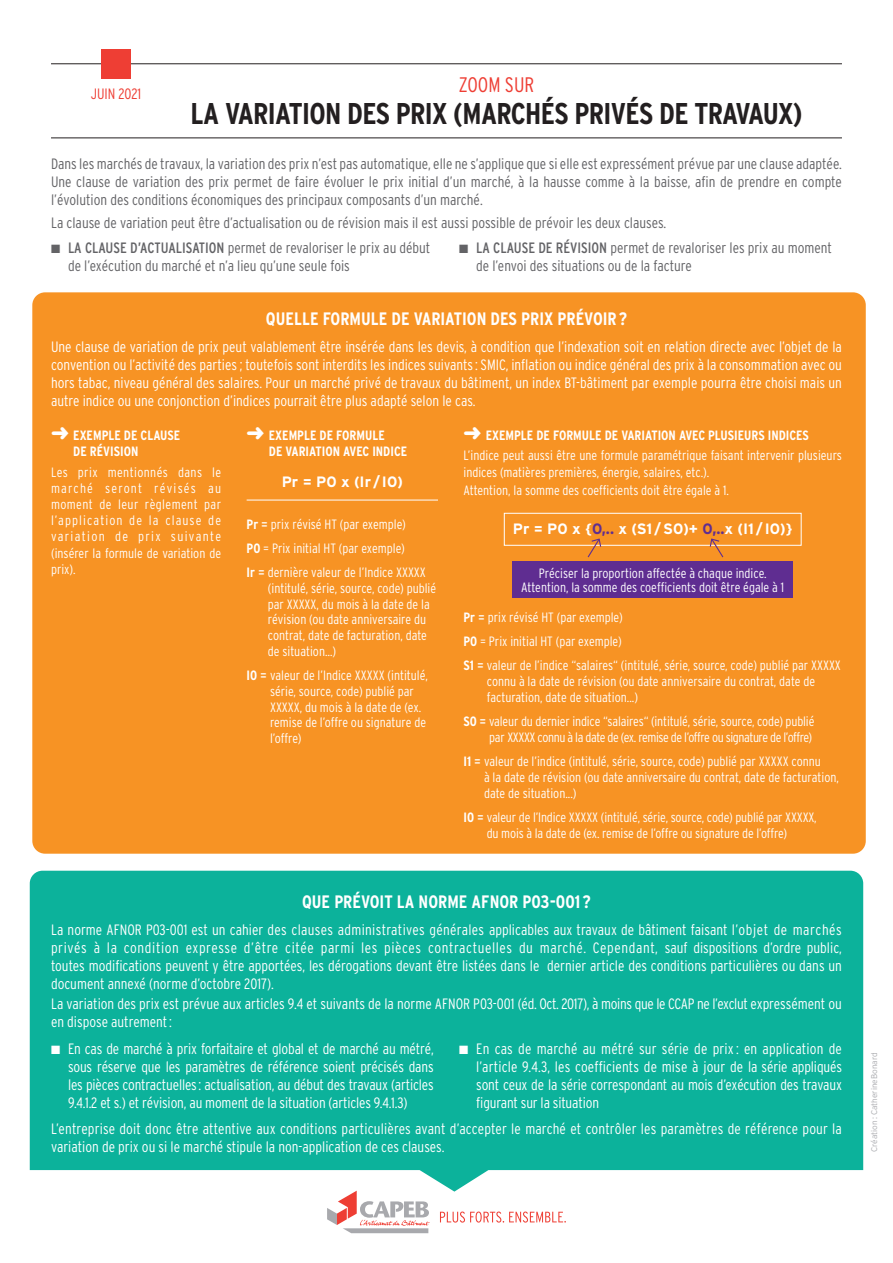
<style>
.page{position:relative;width:893px;height:1263px;background:#fff}
.page>*{position:absolute;margin:0;border:0;box-sizing:border-box;transform-origin:0 0}
.t1{font:700 condensed 30px "Interstate";letter-spacing:-.02em;color:#231f20}
.t2{font:300 condensed 21px "Interstate";color:#ee3e34}
.CAPEB_Ss_titres{font:700 condensed 18px "Interstate";color:#fff}
.CAPEB_Texte_Courant{font:300 condensed 15px/18px "Interstate";color:#fff;text-align:justify}
.CAPEB_Texte_Courant-2{font:300 condensed 15px/18px "Interstate";color:#636366}
.CAPEB_Liste{font:300 condensed 15px/18px "Interstate";letter-spacing:.01em;color:#fff}
.CAPEB_Texte_Courant-3{font:700 15px "Interstate";color:#fff}
.t3{font:300 condensed 15px "Interstate";color:#ee3e34}
.CAPEB_Bon_a_savoir_t{font:300 condensed 13.5px/15.8px "Interstate";color:#fff}
.CAPEB_Texte_Courant-4{font:300 condensed 13.5px/16.2px "Interstate";color:#fff;text-align:justify}
.CAPEB_Texte_Courant-5{font:700 condensed 13.5px/16.2px "Interstate";color:#fff}
.CAPEB_Texte_Courant-6{font:300 8.25px "Interstate";color:#a8a9ad}
.s1{font-weight:400}
.s2{font-weight:700}
.s3{color:#5f2d91}
</style>
<div class="page">
<div style="left:32px;top:292px;width:834px;height:562px;background:#f79324;border-radius:13px"></div>
<div style="left:30px;top:871px;width:833px;height:299px;background:#0cb29b"></div>
<hr style="left:51px;top:63px;width:791px;height:1px;background:#231f20">
<hr style="left:51px;top:138px;width:791px;height:1px;background:#231f20">
<div style="left:101px;top:49px;width:30px;height:30px;background:#ee3e34"></div>
<hr style="left:247px;top:500px;width:191px;height:1px;background:#fff">
<div style="left:504px;top:513px;width:297px;height:33px;border:1px solid #fff"></div>
<div style="left:512px;top:561px;width:281px;height:36px;background:#5f2d91"></div>
<svg style="left:586px;top:538px;width:16px;height:20px"></svg>
<svg style="left:709px;top:538px;width:15px;height:20px"></svg>
<svg style="left:30px;top:1170px;width:833px;height:64px"></svg>
<svg style="left:440px;top:1211px;width:126px;height:12px"></svg>
<svg style="left:327px;top:1191px;width:103px;height:42px"></svg>
<p class="t3" style="left:91px;top:86px;width:52px">JUIN 2021</p>
<p class="t2" style="left:459px;top:73px;width:77px">ZOOM SUR</p>
<p class="t1" style="left:191px;top:97px;width:613px">LA VARIATION DES PRIX (MARCHÉS PRIVÉS DE TRAVAUX)</p>
<p class="CAPEB_Texte_Courant-2" style="left:51px;top:155px;width:792px;text-align:justify">Dans les marchés de travaux, la variation des prix n’est pas automatique, elle ne s’applique que si elle est expressément prévue par une clause adaptée.<br>Une clause de variation des prix permet de faire évoluer le prix initial d’un marché, à la hausse comme à la baisse, afin de prendre en compte l’évolution des conditions économiques des principaux composants d’un marché.</p>
<p class="CAPEB_Texte_Courant-2" style="left:51px;top:213px;width:617px">La clause de variation peut être d’actualisation ou de révision mais il est aussi possible de prévoir les deux clauses.</p>
<p class="CAPEB_Texte_Courant-2" style="left:68px;top:238px;width:364px;text-indent:-17px">■ <span class="s1">LA CLAUSE D’ACTUALISATION</span> permet de revaloriser le prix au début de l’exécution du marché et n’a lieu qu’une seule fois</p>
<p class="CAPEB_Texte_Courant-2" style="left:476px;top:238px;width:357px;text-indent:-17px">■ <span class="s1">LA CLAUSE DE RÉVISION</span> permet de revaloriser les prix au moment de l’envoi des situations ou de la facture</p>
<p class="CAPEB_Ss_titres" style="left:266px;top:308px;width:363px">QUELLE FORMULE DE VARIATION DES PRIX PRÉVOIR?</p>
<p class="CAPEB_Texte_Courant" style="left:51px;top:337px;width:792px">Une clause de variation de prix peut valablement être insérée dans les devis, à condition que l’indexation soit en relation directe avec l’objet de la convention ou l’activité des parties ; toutefois sont interdits les indices suivants: SMIC, inflation ou indice général des prix à la consommation avec ou hors tabac, niveau général des salaires. Pour un marché privé de travaux du bâtiment, un index BT-bâtiment par exemple pourra être choisi mais un autre indice ou une conjonction d’indices pourrait être plus adapté selon le cas.</p>
<p class="CAPEB_Texte_Courant-5" style="left:73px;top:427px;width:109px;text-indent:-22px">➜ EXEMPLE DE CLAUSE<br>DE RÉVISION</p>
<p class="CAPEB_Texte_Courant-4" style="left:51px;top:464px;width:172px">Les prix mentionnés dans le marché seront révisés au moment de leur règlement par l’application de la clause de variation de prix suivante (insérer la formule de variation de prix).</p>
<p class="CAPEB_Texte_Courant-5" style="left:269px;top:427px;width:140px;text-indent:-22px">➜ EXEMPLE DE FORMULE<br>DE VARIATION AVEC INDICE</p>
<p class="CAPEB_Texte_Courant-3" style="left:282px;top:473px;width:123px">Pr = P0 x (Ir / I0)</p>
<p class="CAPEB_Bon_a_savoir_t" style="left:247px;top:516px;width:161px"><span class="s2">Pr</span> <span class="s1">=</span> prix révisé HT (par exemple)</p>
<p class="CAPEB_Bon_a_savoir_t" style="left:247px;top:540px;width:160px"><span class="s2">P0</span> = Prix initial HT (par exemple)</p>
<p class="CAPEB_Bon_a_savoir_t" style="left:268px;top:564px;width:170px;text-indent:-21px"><span class="s2">Ir</span> <span class="s1">=</span> dernière valeur de l’Indice XXXXX (intitulé, série, source, code) publié par XXXXX, du mois à la date de la révision (ou date anniversaire du contrat, date de facturation, date de situation…)</p>
<p class="CAPEB_Bon_a_savoir_t" style="left:270px;top:667px;width:159px;text-indent:-23px"><span class="s2">I0</span> <span class="s1">=</span> valeur de l’Indice XXXXX (intitulé, série, source, code) publié par<br>XXXXX, du mois à la date de (ex. remise de l’offre ou signature de l’offre)</p>
<p class="CAPEB_Texte_Courant-5" style="left:463px;top:427px;width:347px">➜ EXEMPLE DE FORMULE DE VARIATION AVEC PLUSIEURS INDICES</p>
<p class="CAPEB_Texte_Courant-4" style="left:463px;top:447px;width:380px">L’indice peut aussi être une formule paramétrique faisant intervenir plusieurs indices (matières premières, énergie, salaires, etc.).</p>
<p class="CAPEB_Texte_Courant-4" style="left:463px;top:482px;width:267px">Attention, la somme des coefficients doit être égale à 1.</p>
<p class="CAPEB_Texte_Courant-3" style="left:513px;top:520px;width:281px">Pr = P0 x {<span class="s3">0,..</span> x (S1 /S0)+ <span class="s3">0,..</span>x (I1 / I0)}</p>
<p class="CAPEB_Bon_a_savoir_t" style="left:521px;top:566px;width:264px;line-height:13.5px;text-align:center">Préciser la proportion affectée à chaque indice.<br>Attention, la somme des coefficients doit être égale à 1</p>
<p class="CAPEB_Bon_a_savoir_t" style="left:463px;top:609px;width:161px"><span class="s2">Pr</span> <span class="s1">=</span> prix révisé HT (par exemple)</p>
<p class="CAPEB_Bon_a_savoir_t" style="left:463px;top:633px;width:160px"><span class="s2">P0</span> = Prix initial HT (par exemple)</p>
<p class="CAPEB_Bon_a_savoir_t" style="left:487px;top:658px;width:356px;text-indent:-23px"><span class="s2">S1</span> <span class="s1">=</span> valeur de l’indice “salaires“ (intitulé, série, source, code) publié par XXXXX connu à la date de révision (ou date anniversaire du contrat, date de facturation, date de situation...)</p>
<p class="CAPEB_Bon_a_savoir_t" style="left:463px;top:713px;width:352px;text-align:right"><span class="s2">S0</span> <span class="s1">=</span> valeur du dernier indice “salaires“ (intitulé, série, source, code) publié par XXXXX connu à la date de (ex. remise de l’offre ou signature de l’offre)</p>
<p class="CAPEB_Bon_a_savoir_t" style="left:484px;top:753px;width:356px;text-indent:-21px"><span class="s2">I1</span> <span class="s1">=</span> valeur de l’indice (intitulé, série, source, code) publié par XXXXX connu<br>à la date de révision (ou date anniversaire du contrat, date de facturation, date de situation...)</p>
<p class="CAPEB_Bon_a_savoir_t" style="left:463px;top:809px;width:355px;text-align:center"><span class="s2">I0</span> <span class="s1">=</span> valeur de l’Indice XXXXX (intitulé, série, source, code) publié par XXXXX, du mois à la date de (ex. remise de l’offre ou signature de l’offre)</p>
<p class="CAPEB_Ss_titres" style="left:302px;top:892px;width:290px">QUE PRÉVOIT LA NORME AFNOR P03-001 ?</p>
<p class="CAPEB_Texte_Courant" style="left:51px;top:920px;width:792px">La norme AFNOR P03-001 est un cahier des clauses administratives générales applicables aux travaux de bâtiment faisant l’objet de marchés privés à la condition expresse d’être citée parmi les pièces contractuelles du marché. Cependant, sauf dispositions d’ordre public, toutes modifications peuvent y être apportées, les dérogations devant être listées dans le dernier article des conditions particulières ou dans un document annexé (norme d’octobre 2017).</p>
<p class="CAPEB_Texte_Courant" style="left:51px;top:995px;width:792px">La variation des prix est prévue aux articles 9.4 et suivants de la norme AFNOR P03-001 (éd. Oct. 2017), à moins que le CCAP ne l’exclut expressément ou en dispose autrement:</p>
<p class="CAPEB_Texte_Courant" style="left:68px;top:1039px;width:367px;text-indent:-17px">■ En cas de marché à prix forfaitaire et global et de marché au métré, sous réserve que les paramètres de référence soient précisés dans les pièces contractuelles: actualisation, au début des travaux (articles 9.4.1.2 et s.) et révision, au moment de la situation (articles 9.4.1.3)</p>
<p class="CAPEB_Texte_Courant" style="left:476px;top:1039px;width:367px;text-indent:-17px">■ En cas de marché au métré sur série de prix: en application de l’article 9.4.3, les coefficients de mise à jour de la série appliqués sont ceux de la série correspondant au mois d’exécution des travaux figurant sur la situation</p>
<p class="CAPEB_Liste" style="left:51px;top:1120px;width:792px">L’entreprise doit donc être attentive aux conditions particulières avant d’accepter le marché et contrôler les paramètres de référence pour la variation de prix ou si le marché stipule la non-application de ces clauses.</p>
<p class="CAPEB_Texte_Courant-6" style="left:870px;top:1152px;width:102px;rotate:-90deg">Création : CatherineBonard</p>
</div>
